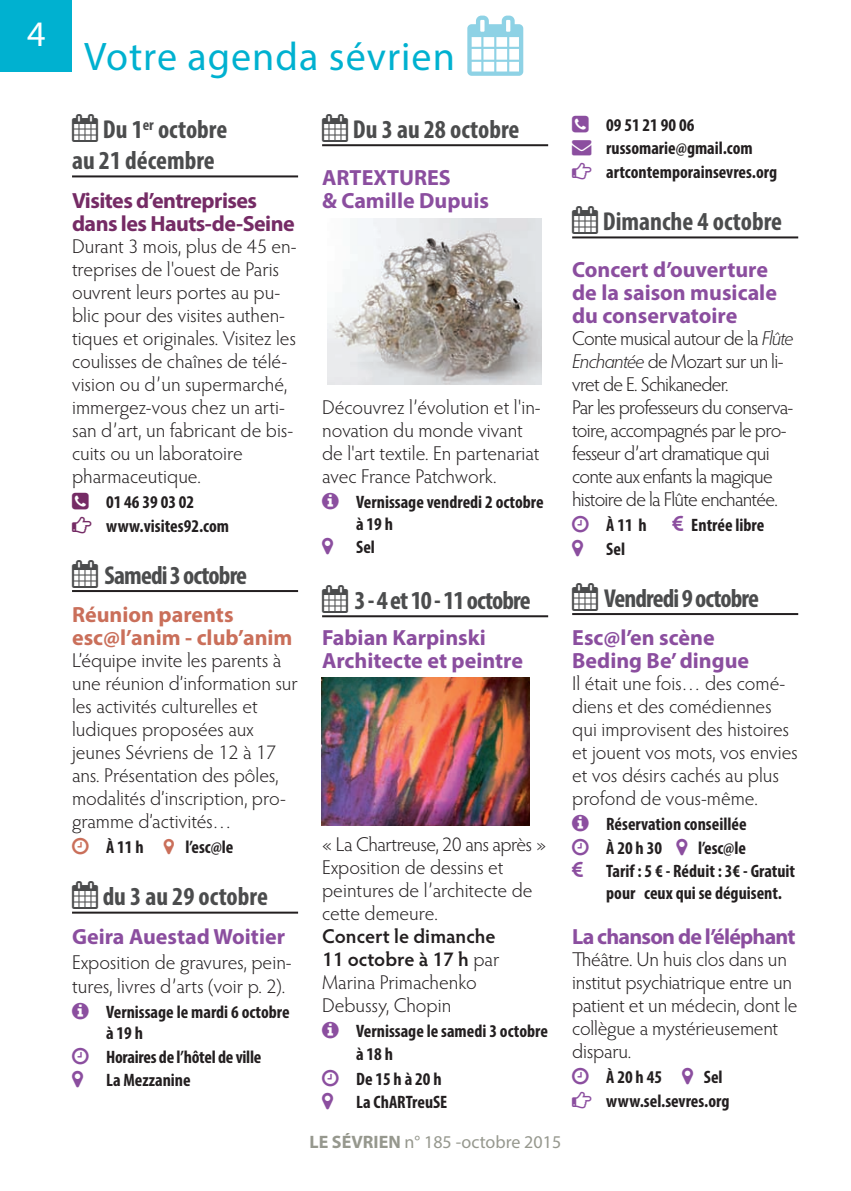
<style>
.page{position:relative;width:851px;height:1191px;background:#fff}
.page>*{position:absolute;margin:0;border:0;box-sizing:border-box;transform-origin:0 0}
.t1{font:40px "Myriad Pro";letter-spacing:.025em;color:#00b1d0}
.t2{font:36px "Myriad Pro";color:#fff}
.t3{font:700 condensed 26px/31.2px "Myriad Pro";letter-spacing:-.005em;color:#4b4c4d}
.t4{font:700 condensed 26px "Myriad Pro";letter-spacing:-.035em;color:#4b4c4d}
.t5{font:700 22px/23px "Myriad Pro";color:#8b4e9f}
.t6{font:700 22px/23px "Myriad Pro";letter-spacing:-.025em;color:#752b65}
.t7{font:700 22px/23px "Myriad Pro";color:#ca6f5a}
.t8{font:700 22px "Myriad Pro";letter-spacing:-.035em;color:#8b4e9f}
.t9{font:300 20px/23px "Hypatia Sans Pro";letter-spacing:-.005em;color:#231f20}
.t10{font:300 20px/23px "Hypatia Sans Pro";letter-spacing:-.035em;color:#231f20}
.t11{font:700 condensed 18px/23.6px "Myriad Pro";color:#231f20}
.t12{font:18px "Myriad Pro";color:#96988e}
.s1{color:#8ed2e5}
.s2{font-weight:600}
.s3{font-weight:700}
.s4{color:#8b4e9f}
.s5{font-style:italic}
</style>
<div class="page">
<div style="left:0;top:0;width:72px;height:72px;background:#00b1d0"></div>
<hr style="left:72px;top:175px;width:226px;height:2px;background:#231f20">
<hr style="left:72px;top:590px;width:226px;height:2px;background:#231f20">
<hr style="left:72px;top:911px;width:226px;height:2px;background:#231f20">
<hr style="left:322px;top:144px;width:226px;height:2px;background:#231f20">
<hr style="left:322px;top:615px;width:226px;height:2px;background:#231f20">
<hr style="left:572px;top:236px;width:226px;height:2px;background:#231f20">
<hr style="left:572px;top:613px;width:226px;height:2px;background:#231f20">
<img style="left:328px;top:218px;width:213px;height:166px">
<img style="left:321px;top:677px;width:209px;height:148px">
<h2 class="t2" style="left:27px;top:21px;width:20px">4</h2>
<h1 class="t1" style="left:84px;top:42px;width:440px">Votre agenda sévrien <span class="s1">▲</span></h1>
<h3 class="t3" style="left:72px;top:116px;width:157px">▲ Du 1<sup>er</sup> octobre au 21 décembre</h3>
<p class="t6" style="left:72px;top:191px;width:224px">Visites d’entreprises dans les Hauts-de-Seine</p>
<p class="t9" style="left:72px;top:237px;width:226px">Durant 3 mois, plus de 45 en&shy;treprises de l'ouest de Paris ouvrent leurs portes au pu&shy;blic pour des visites authen&shy;tiques et originales. Visitez les coulisses de chaînes de télé&shy;vision ou d’un supermarché, immergez-vous chez un arti&shy;san d’art, un fabricant de bis&shy;cuits ou un laboratoire pharmaceutique.</p>
<p class="t11" style="left:106px;top:492px;width:124px">01 46 39 03 02 www.visites92.com</p>
<h3 class="t4" style="left:72px;top:565px;width:177px">▲ Samedi 3 octobre</h3>
<p class="t7" style="left:72px;top:605px;width:222px">Réunion parents esc@l’anim - club’anim</p>
<p class="t9" style="left:72px;top:651px;width:227px">L’équipe invite les parents à une réunion d’information sur les activités culturelles et ludiques proposées aux jeunes Sévriens de 12 à 17 ans. Présentation des pôles, modalités d’inscription, pro&shy;gramme d’activités…</p>
<p class="t11" style="left:106px;top:837px;width:39px">À 11 h</p>
<p class="t11" style="left:185px;top:837px;width:50px">l’esc@le</p>
<h3 class="t3" style="left:72px;top:883px;width:197px">▲ du 3 au 29 octobre</h3>
<p class="t5" style="left:72px;top:927px;width:214px">Geira Auestad Woitier</p>
<p class="t9" style="left:72px;top:952px;width:221px;line-height:24px">Exposition de gravures, pein&shy;tures, livres d’arts (voir p. 2).</p>
<p class="t11" style="left:106px;top:1002px;width:185px;line-height:21.6px">Vernissage le mardi 6 octobre à 19 h</p>
<p class="t11" style="left:106px;top:1046px;width:157px">Horaires de l’hôtel de ville<br>La Mezzanine</p>
<h3 class="t3" style="left:322px;top:116px;width:199px">▲ Du 3 au 28 octobre</h3>
<p class="t5" style="left:322px;top:168px;width:168px">ARTEXTURES<br>&amp; Camille Dupuis</p>
<p class="t9" style="left:322px;top:398px;width:220px">Découvrez l’évolution et l'in&shy;novation du monde vivant de l'art textile. En partenariat avec France Patchwork.</p>
<p class="t11" style="left:356px;top:493px;width:189px;line-height:21.6px">Vernissage vendredi 2 octobre à 19 h</p>
<p class="t11" style="left:356px;top:537px;width:20px">Sel</p>
<h3 class="t4" style="left:322px;top:591px;width:210px">▲ 3 - 4 et 10 - 11 octobre</h3>
<p class="t5" style="left:322px;top:628px;width:202px">Fabian Karpinski<br>Architecte et peintre</p>
<p class="t9" style="left:322px;top:835px;width:225px">« La Chartreuse, 20 ans après »<br>Exposition de dessins et peintures de l’architecte de cette demeure.</p>
<p class="t9" style="left:322px;top:927px;width:179px"><span class="s2">Concert le dimanche<br>11 octobre à 17 h</span> par<br>Marina Primachenko<br>Debussy, Chopin</p>
<p class="t11" style="left:356px;top:1021px;width:193px;line-height:22.8px">Vernissage le samedi 3 octobre à 18 h</p>
<p class="t11" style="left:356px;top:1068px;width:93px">De 15 h à 20 h<br>La ChARTreuSE</p>
<p class="t12" style="left:309px;top:1135px;width:253px"><span class="s3">LE SÉVRIEN</span> n° 185 -octobre 2015</p>
<p class="t11" style="left:606px;top:115px;width:90px">09 51 21 90 06</p>
<p class="t11" style="left:606px;top:138px;width:172px;text-indent:-34px"><span class="s4">→</span> russomarie@gmail.com artcontemporainsevres.org</p>
<h3 class="t3" style="left:572px;top:208px;width:211px">▲ Dimanche 4 octobre</h3>
<p class="t5" style="left:572px;top:260px;width:206px">Concert d’ouverture de la saison musicale du conservatoire</p>
<p class="t10" style="left:572px;top:329px;width:223px">Conte musical autour de la <span class="s5">Flûte<br>Enchantée</span> de Mozart sur un li&shy;vret de E. Schikaneder.<br>Par les professeurs du conserva&shy;toire, accompagnés par le pro&shy;fesseur d’art dramatique qui conte aux enfants la magique histoire de la Flûte enchantée.</p>
<p class="t11" style="left:606px;top:515px;width:42px">À 11 h</p>
<p class="t11" style="left:691px;top:515px;width:74px">Entrée libre</p>
<p class="t11" style="left:606px;top:538px;width:20px">Sel</p>
<h3 class="t4" style="left:572px;top:588px;width:188px">▲ Vendredi 9 octobre</h3>
<p class="t5" style="left:572px;top:628px;width:178px">Esc@l’en scène<br>Beding Be’ dingue</p>
<p class="t9" style="left:572px;top:674px;width:227px">Il était une fois… des comé&shy;diens et des comédiennes qui improvisent des histoires et jouent vos mots, vos envies et vos désirs cachés au plus profond de vous-même.</p>
<p class="t11" style="left:606px;top:814px;width:142px">Réservation conseillée<br>À 20 h 30</p>
<p class="t11" style="left:606px;top:837px;width:190px;text-indent:92px">l’esc@le<br>Tarif : 5 € - Réduit : 3€ - Gratuit</p>
<p class="t11" style="left:606px;top:882px;width:177px">pour ceux qui se déguisent.</p>
<p class="t8" style="left:572px;top:928px;width:225px">La chanson de l’éléphant</p>
<p class="t9" style="left:572px;top:950px;width:227px">Théâtre. Un huis clos dans un institut psychiatrique entre un patient et un médecin, dont le collègue a mystérieusement disparu.</p>
<p class="t11" style="left:606px;top:1067px;width:57px">À 20 h 45</p>
<p class="t11" style="left:606px;top:1067px;width:125px;text-indent:98px">Sel www.sel.sevres.org</p>
</div>
